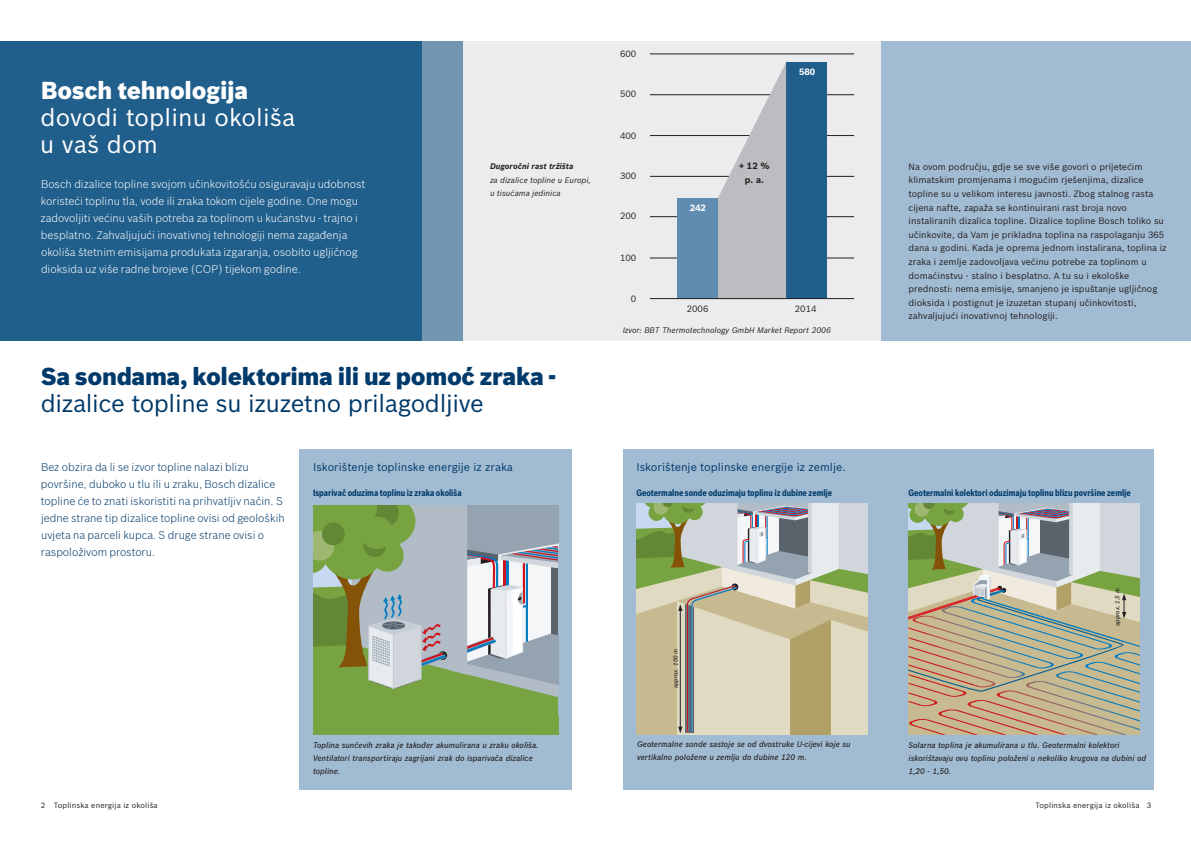
<style>
.page{position:relative;width:1191px;height:842px;background:#fff}
.page>*{position:absolute;margin:0;border:0;box-sizing:border-box;transform-origin:0 0}
.t1{font:24px "Bosch Sans";letter-spacing:-.015em;color:#003a6a}
.t2{font:900 24px "Bosch Sans";letter-spacing:-.015em;color:#003a6a}
.t3{font:24px/27.2px "Bosch Sans";letter-spacing:.005em;color:#fff}
.t4{font:900 24px "Bosch Sans";letter-spacing:-.01em;color:#fff}
.t5{font:300 11px/17px "Bosch Sans";color:#fff}
.t6{font:300 11px/17px "Bosch Sans";color:#003a6a}
.t7{font:11px "Bosch Sans";color:#003a6a}
.t8{font:9px/13.6px "Bosch Sans";color:#231f20}
.t9{font:700 9px "Bosch Sans Cond";color:#003a6a}
.t10{font:700 9px/13.6px "Bosch Sans";color:#231f20;text-align:center}
.t11{font:700 9px "Bosch Sans";color:#fff}
.t12{font:italic 500 8px/13px "Bosch Sans";color:#231f20}
.t13{font:italic 8px/13.6px "Bosch Sans";color:#231f20}
.t14{font:italic 700 8px "Bosch Sans";color:#231f20}
.t15{font:7.5px "Bosch Sans";letter-spacing:.02em;color:#231f20}
.t16{font:italic 500 6px "Bosch Sans";color:#231f20}
</style>
<div class="page">
<div style="left:367px;top:41px;width:514px;height:299px;background:#ececee"></div>
<div style="left:881px;top:41px;width:310px;height:299px;background:#a1bbd2"></div>
<div style="left:0;top:41px;width:422px;height:299px;background:#205e8b"></div>
<div style="left:622px;top:449px;width:531px;height:340px;background:#a1bbd2"></div>
<div style="left:422px;top:41px;width:41px;height:299px;background:#7196b2"></div>
<div style="left:299px;top:449px;width:272px;height:340px;background:#a1bbd2"></div>
<hr style="left:650px;top:258px;width:204px;height:1px;background:#231f20">
<hr style="left:650px;top:216px;width:204px;height:1px;background:#231f20">
<hr style="left:650px;top:176px;width:204px;height:1px;background:#231f20">
<hr style="left:650px;top:135px;width:204px;height:1px;background:#231f20">
<hr style="left:650px;top:95px;width:204px;height:1px;background:#231f20">
<hr style="left:650px;top:54px;width:204px;height:1px;background:#231f20">
<div style="left:677px;top:198px;width:41px;height:101px;background:#608cb2"></div>
<div style="left:786px;top:62px;width:41px;height:237px;background:#205e8b"></div>
<svg style="left:718px;top:63px;width:68px;height:235px"></svg>
<hr style="left:650px;top:298px;width:204px;height:1px;background:#231f20">
<svg style="left:313px;top:505px;width:245px;height:230px"></svg>
<svg style="left:636px;top:503px;width:231px;height:232px"></svg>
<svg style="left:908px;top:503px;width:232px;height:232px"></svg>
<p class="t8" style="left:620px;top:47px;width:18px">600</p>
<p class="t11" style="left:799px;top:66px;width:18px">580</p>
<h1 class="t4" style="left:41px;top:75px;width:209px">Bosch tehnologija</h1>
<h1 class="t3" style="left:40px;top:104px;width:257px">dovodi toplinu okoliša u vaš dom</h1>
<p class="t5" style="left:41px;top:176px;width:326px">Bosch dizalice topline svojom učinkovitošću osiguravaju udobnost koristeći toplinu tla, vode ili zraka tokom cijele godine. One mogu zadovoljiti većinu vaših potreba za toplinom u kućanstvu - trajno i besplatno. Zahvaljujući inovativnoj tehnologiji nema zagađenja okoliša štetnim emisijama produkata izgaranja, osobito ugljičnog dioksida uz više radne brojeve (COP) tijekom godine.</p>
<p class="t14" style="left:490px;top:161px;width:85px">Dugoročni rast tržišta</p>
<p class="t13" style="left:490px;top:173px;width:102px">za dizalice topline u Europi, u tisućama jedinica</p>
<p class="t8" style="left:620px;top:87px;width:18px">500</p>
<p class="t8" style="left:620px;top:129px;width:18px">400</p>
<p class="t8" style="left:620px;top:169px;width:18px">300</p>
<p class="t8" style="left:620px;top:209px;width:18px">200</p>
<p class="t8" style="left:620px;top:251px;width:18px">100</p>
<p class="t8" style="left:631px;top:291px;width:7px">0</p>
<p class="t11" style="left:689px;top:203px;width:18px">242</p>
<p class="t10" style="left:739px;top:159px;width:32px">+ 12 % p. a.</p>
<p class="t8" style="left:686px;top:301px;width:23px">2006</p>
<p class="t8" style="left:795px;top:301px;width:23px">2014</p>
<p class="t8" style="left:908px;top:160px;width:259px">Na ovom području, gdje se sve više govori o prijetećim klimatskim promjenama i mogućim rješenjima, dizalice topline su u velikom interesu javnosti. Zbog stalnog rasta cijena nafte, zapaža se kontinuirani rast broja novo instaliranih dizalica topline. Dizalice topline Bosch toliko su učinkovite, da Vam je prikladna toplina na raspolaganju 365 dana u godini. Kada je oprema jednom instalirana, toplina iz zraka i zemlje zadovoljava većinu potrebe za toplinom u domaćinstvu - stalno i besplatno. A tu su i ekološke prednosti: nema emisije, smanjeno je ispuštanje ugljičnog dioksida i postignut je izuzetan stupanj učinkovitosti, zahvaljujući inovativnoj tehnologiji.</p>
<p class="t13" style="left:622px;top:323px;width:210px">Izvor: BBT Thermotechnology GmbH Market Report 2006</p>
<h1 class="t2" style="left:41px;top:361px;width:516px">Sa sondama, kolektorima ili uz pomoć zraka -</h1>
<h1 class="t1" style="left:41px;top:388px;width:444px">dizalice topline su izuzetno prilagodljive</h1>
<p class="t6" style="left:41px;top:458px;width:245px">Bez obzira da li se izvor topline nalazi blizu površine, duboko u tlu ili u zraku, Bosch dizalice topline će to znati iskoristiti na prihvatljiv način. S jedne strane tip dizalice topline ovisi od geoloških uvjeta na parceli kupca. S druge strane ovisi o raspoloživom prostoru.</p>
<p class="t7" style="left:313px;top:460px;width:201px">Iskorištenje toplinske energije iz zraka</p>
<p class="t9" style="left:313px;top:487px;width:150px">Isparivač oduzima toplinu iz zraka okoliša</p>
<p class="t7" style="left:636px;top:460px;width:211px">Iskorištenje toplinske energije iz zemlje.</p>
<p class="t9" style="left:636px;top:487px;width:197px">Geotermalne sonde oduzimaju toplinu iz dubine zemlje</p>
<p class="t9" style="left:908px;top:487px;width:224px">Geotermalni kolektori oduzimaju toplinu blizu površine zemlje</p>
<p class="t16" style="left:1113px;top:626px;width:39px;rotate:-90deg">approx. 1.5 m</p>
<p class="t16" style="left:672px;top:688px;width:41px;rotate:-90deg">approx. 100 m</p>
<p class="t12" style="left:313px;top:739px;width:227px">Toplina sunčevih zraka je također akumulirana u zraku okoliša.<br>Ventilatori transportiraju zagrijani zrak do isparivača dizalice topline.</p>
<p class="t12" style="left:637px;top:737px;width:215px">Geotermalne sonde sastoje se od dvostruke U-cijevi koje su vertikalno položene u zemlju do dubine 120 m.</p>
<p class="t12" style="left:908px;top:738px;width:239px">Solarna toplina je akumulirana u tlu. Geotermalni kolektori iskorištavaju ovu toplinu položeni u nekoliko krugova na dubini od<br>1,20 - 1,50.</p>
<p class="t15" style="left:41px;top:801px;width:118px">2 Toplinska energija iz okoliša</p>
<p class="t15" style="left:1035px;top:801px;width:117px">Toplinska energija iz okoliša 3</p>
</div>
